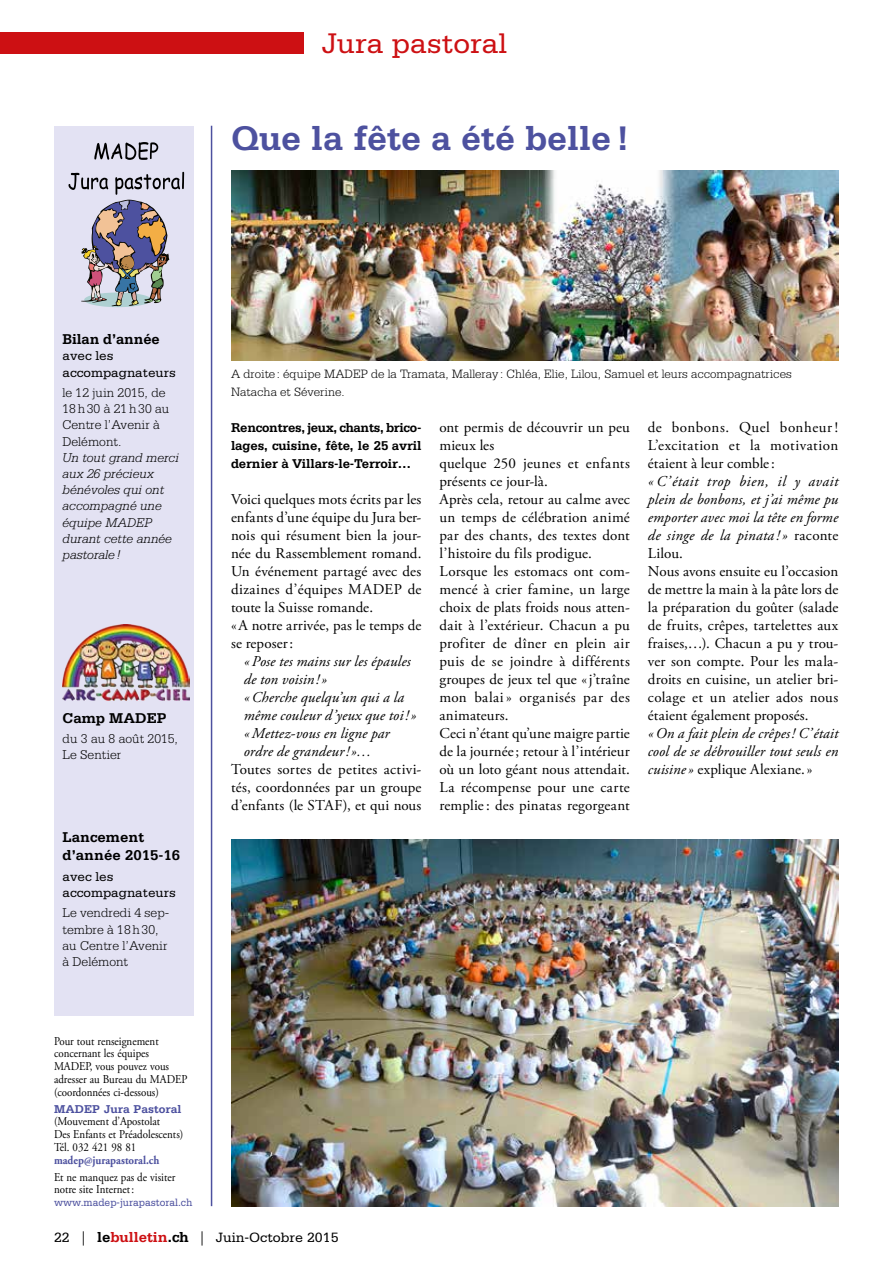
<style>
.page{position:relative;width:893px;height:1263px;background:#fff}
.page>*{position:absolute;margin:0;border:0;box-sizing:border-box;transform-origin:0 0}
.t1{font:700 36px "Serifa";color:#4d519f}
.t2{font:30px "Serifa";color:#cd1013}
.t3{font:15px/18px "Adobe Garamond Pro";letter-spacing:.01em;color:#000}
.t4{font:italic 15px/18px "Adobe Garamond Pro";letter-spacing:.01em;color:#000}
.t5{font:700 15px/18px "Serifa";color:#000}
.t6{font:14.25px "Serifa";color:#000}
.t7{font:300 13.5px/16.2px "Serifa";color:#000}
.t8{font:italic 300 13.5px/16.2px "Serifa";color:#000}
.t9{font:700 13.5px/18px "Serifa";letter-spacing:-.01em;color:#000;text-align:justify}
.t10{font:13.5px/16.2px "Serifa";color:#000}
.t11{font:300 12.75px/18px "Serifa";color:#000}
.t12{font:12px/12.8px "Adobe Garamond Pro";color:#000;scale:.91 1}
.t13{font:700 12px "Adobe Garamond Pro";color:#4d519f;scale:.91 1}
.t14{font:700 12px "Serifa";color:#4d519f}
.t15{font:11.25px "Serifa";color:#4d519f;scale:.91 1}
.s1{font-style:italic}
.s2{font-style:normal}
.s3{font-family:"Adobe Garamond Pro"}
.s4{font-weight:700;font-size:15px}
.s5{font-weight:700;font-size:15px;color:#cd1013}
</style>
<div class="page">
<div style="left:0;top:33px;width:304px;height:21px;background:#cd1013"></div>
<div style="left:54px;top:126px;width:139px;height:889px;background:#e3e2f3"></div>
<hr style="left:211px;top:126px;width:1px;height:1080px;background:#4d519f">
<svg style="left:94px;top:142px;width:64px;height:18px"></svg>
<svg style="left:68px;top:172px;width:116px;height:135px"></svg>
<img style="left:63px;top:625px;width:126px;height:75px">
<img style="left:231px;top:170px;width:608px;height:190px">
<img style="left:231px;top:840px;width:608px;height:366px">
<h2 class="t2" style="left:322px;top:27px;width:187px">Jura pastoral</h2>
<h1 class="t1" style="left:231px;top:117px;width:400px">Que la fête a été belle!</h1>
<p class="t5" style="left:63px;top:330px;width:99px">Bilan d’année</p>
<p class="t10" style="left:63px;top:348px;width:115px">avec les accompagnateurs</p>
<p class="t7" style="left:63px;top:384px;width:108px">le 12 juin 2015, de<br>18h30 à 21h30 au<br>Centre l’Avenir à<br>Delémont.</p>
<p class="t8" style="left:63px;top:449px;width:118px">Un tout grand merci aux 26 précieux bénévoles qui ont accompagné une équipe MADEP durant cette année pastorale !</p>
<p class="t5" style="left:63px;top:709px;width:106px">Camp MADEP</p>
<p class="t7" style="left:63px;top:731px;width:117px">du 3 au 8 août 2015,<br>Le Sentier</p>
<p class="t5" style="left:63px;top:828px;width:119px">Lancement d’année 2015-16</p>
<p class="t10" style="left:63px;top:868px;width:115px">avec les accompagnateurs</p>
<p class="t7" style="left:63px;top:905px;width:108px">Le vendredi 4 sep&shy;tembre à 18h30, au Centre l’Avenir à Delémont</p>
<p class="t12" style="left:54px;top:1035px;width:148px">Pour tout renseignement concernant les équipes<br>MADEP, vous pouvez vous adresser au Bureau du MADEP (coordonnées ci-dessous)</p>
<p class="t14" style="left:54px;top:1102px;width:129px">MADEP Jura Pastoral</p>
<p class="t12" style="left:54px;top:1115px;width:144px">(Mouvement d’Apostolat<br>Des Enfants et Préadolescents)<br>Tél. 032 421 98 81</p>
<p class="t13" style="left:54px;top:1153px;width:117px">madep@jurapastoral.ch</p>
<p class="t12" style="left:54px;top:1171px;width:135px">Et ne manquez pas de visiter notre site Internet:</p>
<p class="t15" style="left:54px;top:1196px;width:153px">www.madep-jurapastoral.ch</p>
<p class="t11" style="left:231px;top:365px;width:562px">A droite: équipe MADEP de la Tramata, Malleray: Chléa, Elie, Lilou, Samuel et leurs accompagnatrices<br>Natacha et Séverine.</p>
<p class="t9" style="left:231px;top:418px;width:192px">Rencontres, jeux, chants, brico&shy;lages, cuisine, fête, le 25 avril dernier à Villars-le-Terroir…</p>
<p class="t3" style="left:231px;top:491px;width:192px">Voici quelques mots écrits par les enfants d’une équipe du Jura ber&shy;nois qui résument bien la jour&shy;née du Rassemblement romand.<br>Un événement partagé avec des dizaines d’équipes MADEP de toute la Suisse romande.<br>«A notre arrivée, pas le temps de se reposer:</p>
<p class="t4" style="left:244px;top:653px;width:174px">«Pose tes mains sur les épaules de ton voisin ! »<br>«Cherche quelqu’un qui a la même couleur d’yeux que toi! » «Mettez-vous en ligne par ordre de grandeur! »…</p>
<p class="t3" style="left:231px;top:761px;width:192px;text-align:justify">Toutes sortes de petites activi&shy;tés, coordonnées par un groupe d’enfants (le STAF), et qui nous</p>
<p class="t3" style="left:439px;top:419px;width:192px">ont permis de découvrir un peu mieux les<br>quelque 250 jeunes et enfants présents ce jour-là.<br>Après cela, retour au calme avec un temps de célébration animé par des chants, des textes dont l’histoire du fils prodigue.<br>Lorsque les estomacs ont com&shy;mencé à crier famine, un large choix de plats froids nous atten&shy;dait à l’extérieur. Chacun a pu profiter de dîner en plein air puis de se joindre à différents groupes de jeux tel que «j’traîne mon balai» organisés par des animateurs.<br>Ceci n’étant qu’une maigre partie de la journée; retour à l’intérieur où un loto géant nous attendait.<br>La récompense pour une carte remplie: des pinatas regorgeant</p>
<p class="t3" style="left:648px;top:419px;width:192px;text-align:justify">de bonbons. Quel bonheur !<br>L’excitation et la motivation étaient à leur comble:</p>
<p class="t3" style="left:648px;top:473px;width:192px"><span class="s1">« C’était trop bien, il y avait plein de bonbons, et j’ai même pu emporter avec moi la tête en forme de singe de la pinata ! »</span> raconte<br>Lilou.<br>Nous avons ensuite eu l’occasion de mettre la main à la pâte lors de la préparation du goûter (salade de fruits, crêpes, tartelettes aux fraises,…). Chacun a pu y trou&shy;ver son compte. Pour les mala&shy;droits en cuisine, un atelier bri&shy;colage et un atelier ados nous étaient également proposés.</p>
<p class="t4" style="left:648px;top:725px;width:192px;text-align:justify">«On a fait plein de crêpes! C’était cool de se débrouiller tout seuls en cuisine » <span class="s2">explique Alexiane.»</span></p>
<p class="t6" style="left:54px;top:1230px;width:286px">22 <span class="s3">|</span> <span class="s4">le</span><span class="s5">bulletin</span><span class="s4">.ch</span> <span class="s3">|</span> Juin-Octobre 2015</p>
</div>
